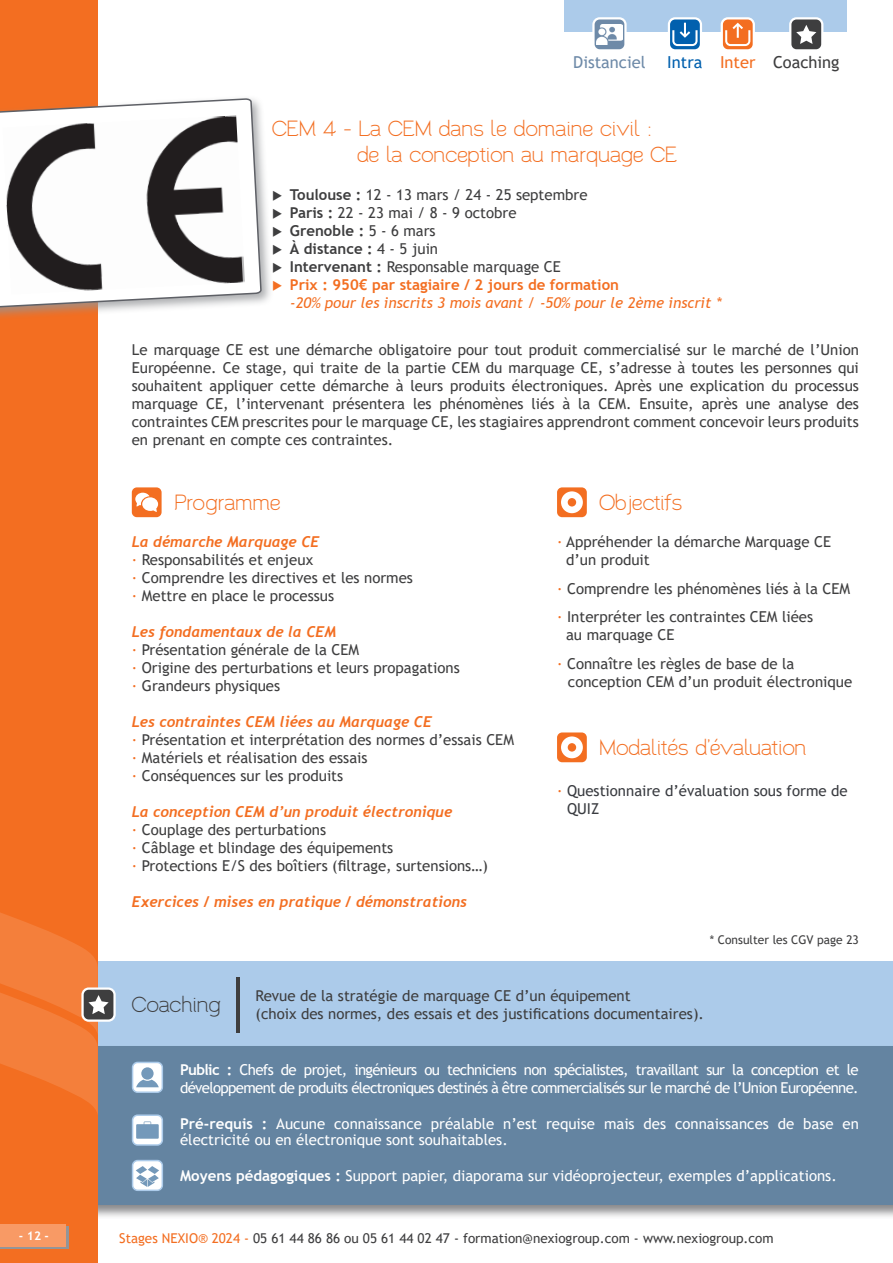
<style>
.page{position:relative;width:893px;height:1263px;background:#fff}
.page>*{position:absolute;margin:0;border:0;box-sizing:border-box;transform-origin:0 0}
.t1{font:21px/25.2px "Santor";color:#f36e21}
.t2{font:21px "Santor";color:#3e3e3f}
.t3{font:16.5px "Trebuchet MS";color:#3e3e3f}
.t4{font:16.5px "Trebuchet MS";color:#6e8aa8}
.t5{font:15px/18px "Trebuchet MS";color:#3e3e3f}
.t6{font:15px/16.5px "Trebuchet MS";color:#fff}
.t7{font:15px/18px "Trebuchet MS";letter-spacing:-.045em;color:#fff}
.t8{font:italic 700 15px "Trebuchet";color:#f36e21}
.t9{font:italic 15px/18px "Trebuchet MS";color:#f36e21}
.t10{font:15px/18px "Trebuchet MS";color:#3a3c41}
.t11{font:700 15px "Trebuchet MS";color:#3e3e3f}
.t12{font:13.5px "Trebuchet MS";color:#3e3e3f}
.t13{font:12px "Trebuchet MS";color:#3e3e3f}
.t14{font:700 12px "Trebuchet MS";color:#fff}
.s1{color:#0160ae}
.s2{color:#f36e21}
.s3{font-weight:700}
.s4{font-weight:400}
.s5{font-weight:700;font-style:normal}
</style>
<div class="page">
<div style="left:0;top:962px;width:893px;height:114px;background:#accbea"></div>
<div style="left:0;top:1044px;width:893px;height:175px;background:#636366;opacity:.75"></div>
<div style="left:0;top:1046px;width:893px;height:159px;background:#6484a1"></div>
<div style="left:557px;top:487px;width:30px;height:30px;background:#f36e21;border-radius:5px"></div>
<div style="left:561px;top:491px;width:22px;height:22px;background:#fff;border-radius:50%"></div>
<div style="left:568px;top:498px;width:8px;height:8px;background:#f36e21;border-radius:50%"></div>
<div style="left:132px;top:487px;width:30px;height:30px;background:#f36e21;border-radius:5px"></div>
<svg style="left:135px;top:493px;width:23px;height:19px"></svg>
<hr style="left:236px;top:977px;width:4px;height:55px;background:#3e3e3f">
<div style="left:0;top:0;width:98px;height:1263px;background:#f36e21"></div>
<div style="left:0;top:95px;width:274px;height:226px;background:#939598;opacity:.75"></div>
<svg style="left:0;top:97px;width:262px;height:213px"></svg>
<div style="left:83px;top:988px;width:32px;height:32px;background:#3e3e3f;border-radius:6px"></div>
<div style="left:81px;top:987px;width:35px;height:35px;border:2px solid #fff;border-radius:6px"></div>
<svg style="left:0;top:912px;width:109px;height:202px"></svg>
<div style="left:133px;top:1062px;width:29px;height:30px;background:#fff;border-radius:5px"></div>
<div style="left:132px;top:1062px;width:31px;height:31px;border:2px solid #accbea;border-radius:5px"></div>
<div style="left:141px;top:1067px;width:13px;height:12px;background:#7499ba;border-radius:50%"></div>
<svg style="left:136px;top:1080px;width:23px;height:7px"></svg>
<div style="left:133px;top:1115px;width:29px;height:30px;background:#fff;border-radius:5px"></div>
<div style="left:132px;top:1114px;width:31px;height:32px;border:2px solid #accbea;border-radius:5px"></div>
<svg style="left:136px;top:1121px;width:23px;height:18px"></svg>
<div style="left:133px;top:1160px;width:29px;height:30px;background:#fff;border-radius:5px"></div>
<div style="left:132px;top:1160px;width:31px;height:31px;border:2px solid #accbea;border-radius:5px"></div>
<svg style="left:136px;top:1166px;width:23px;height:21px"></svg>
<svg style="left:0;top:1226px;width:68px;height:22px"></svg>
<div style="left:0;top:1224px;width:66px;height:22px;background:#f89a65"></div>
<div style="left:565px;top:0;width:282px;height:31px;background:#accbea"></div>
<svg style="left:722px;top:18px;width:32px;height:32px"></svg>
<div style="left:721px;top:17px;width:34px;height:35px;border:2px solid #fff;border-radius:6px"></div>
<svg style="left:725px;top:23px;width:25px;height:23px"></svg>
<svg style="left:669px;top:18px;width:32px;height:32px"></svg>
<div style="left:668px;top:17px;width:34px;height:35px;border:2px solid #fff;border-radius:6px"></div>
<svg style="left:672px;top:23px;width:25px;height:23px"></svg>
<div style="left:790px;top:18px;width:32px;height:32px;background:#3e3e3f;border-radius:6px"></div>
<div style="left:789px;top:17px;width:34px;height:35px;border:2px solid #fff;border-radius:6px"></div>
<svg style="left:796px;top:25px;width:20px;height:19px"></svg>
<div style="left:593px;top:18px;width:32px;height:32px;background:#6e8aa8;border-radius:6px"></div>
<div style="left:592px;top:17px;width:35px;height:35px;border:2px solid #fff;border-radius:6px"></div>
<img style="left:597px;top:24px;width:25px;height:21px">
<div style="left:557px;top:732px;width:30px;height:30px;background:#f36e21;border-radius:5px"></div>
<div style="left:561px;top:736px;width:22px;height:22px;background:#fff;border-radius:50%"></div>
<div style="left:568px;top:743px;width:8px;height:9px;background:#f36e21;border-radius:50%"></div>
<p class="t4" style="left:573px;top:52px;width:74px">Distanciel</p>
<p class="t3" style="left:667px;top:52px;width:174px"><span class="s1">Intra</span> <span class="s2">Inter</span> Coaching</p>
<h1 class="t1" style="left:357px;top:116px;width:322px;text-indent:-85px">CEM 4 - La CEM dans le domaine civil : de la conception au marquage CE</h1>
<p class="t5" style="left:272px;top:186px;width:317px">◆ <span class="s3">Toulouse :</span> 12 - 13 mars / 24 - 25 septembre</p>
<p class="t5" style="left:272px;top:204px;width:246px">◆ <span class="s3">Paris :</span> 22 - 23 mai / 8 - 9 octobre</p>
<p class="t11" style="left:272px;top:222px;width:165px">◆ Grenoble : <span class="s4">5 - 6 mars</span></p>
<p class="t11" style="left:272px;top:240px;width:168px">◆ À distance : <span class="s4">4 - 5 juin</span></p>
<p class="t5" style="left:272px;top:258px;width:290px">◆ <span class="s3">Intervenant :</span> Responsable marquage CE</p>
<p class="t9" style="left:290px;top:276px;width:433px;text-indent:-18px">◆ <span class="s5">Prix : 950€ par stagiaire / 2 jours de formation<br></span>-20% pour les inscrits 3 mois avant / -50% pour le 2ème inscrit *</p>
<p class="t5" style="left:132px;top:340px;width:729px;text-align:justify">Le marquage CE est une démarche obligatoire pour tout produit commercialisé sur le marché de l’Union Européenne. Ce stage, qui traite de la partie CEM du marquage CE, s’adresse à toutes les personnes qui souhaitent appliquer cette démarche à leurs produits électroniques. Après une explication du processus marquage CE, l’intervenant présentera les phénomènes liés à la CEM. Ensuite, après une analyse des contraintes CEM prescrites pour le marquage CE, les stagiaires apprendront comment concevoir leurs produits en prenant en compte ces contraintes.</p>
<h1 class="t1" style="left:174px;top:490px;width:108px">Programme</h1>
<p class="t8" style="left:132px;top:532px;width:189px">La démarche Marquage CE</p>
<p class="t5" style="left:132px;top:551px;width:283px"><span class="s2">·</span> Responsabilités et enjeux<br><span class="s2">·</span> Comprendre les directives et les normes <span class="s2">·</span> Mettre en place le processus</p>
<p class="t8" style="left:132px;top:622px;width:206px">Les fondamentaux de la CEM</p>
<p class="t5" style="left:132px;top:641px;width:329px"><span class="s2">·</span> Présentation générale de la CEM<br><span class="s2">·</span> Origine des perturbations et leurs propagations <span class="s2">·</span> Grandeurs physiques</p>
<p class="t8" style="left:132px;top:712px;width:302px">Les contraintes CEM liées au Marquage CE</p>
<p class="t5" style="left:132px;top:731px;width:384px"><span class="s2">·</span> Présentation et interprétation des normes d’essais CEM <span class="s2">·</span> Matériels et réalisation des essais<br><span class="s2">·</span> Conséquences sur les produits</p>
<p class="t8" style="left:132px;top:802px;width:322px">La conception CEM d’un produit électronique</p>
<p class="t5" style="left:132px;top:821px;width:358px"><span class="s2">·</span> Couplage des perturbations<br><span class="s2">·</span> Câblage et blindage des équipements<br><span class="s2">·</span> Protections E/S des boîtiers (filtrage, surtensions…)</p>
<p class="t8" style="left:132px;top:892px;width:337px">Exercices / mises en pratique / démonstrations</p>
<h1 class="t1" style="left:600px;top:490px;width:84px">Objectifs</h1>
<p class="t5" style="left:566px;top:533px;width:266px;text-indent:-9px"><span class="s2">·</span> Appréhender la démarche Marquage CE d’un produit</p>
<p class="t5" style="left:557px;top:574px;width:294px;line-height:28.5px"><span class="s2">·</span> Comprendre les phénomènes liés à la CEM <span class="s2">·</span> Interpréter les contraintes CEM liées</p>
<p class="t5" style="left:557px;top:620px;width:239px;line-height:28.5px;text-indent:9px">au marquage CE<br><span class="s2">·</span> Connaître les règles de base de la</p>
<p class="t5" style="left:568px;top:672px;width:286px">conception CEM d’un produit électronique</p>
<h1 class="t1" style="left:600px;top:735px;width:208px">Modalités d’évaluation</h1>
<p class="t10" style="left:567px;top:782px;width:282px;text-indent:-10px"><span class="s2">·</span> Questionnaire d’évaluation sous forme de<br>QUIZ</p>
<p class="t13" style="left:710px;top:932px;width:150px">* Consulter les CGV page 23</p>
<h1 class="t2" style="left:132px;top:989px;width:91px">Coaching</h1>
<p class="t5" style="left:256px;top:987px;width:450px">Revue de la stratégie de marquage CE d’un équipement<br>(choix des normes, des essais et des justifications documentaires).</p>
<p class="t7" style="left:180px;top:1060px;width:680px"><span class="s3">Public :</span> Chefs de projet, ingénieurs ou techniciens non spécialistes, travaillant sur la conception et le développement de produits électroniques destinés à être commercialisés sur le marché de l’Union Européenne.</p>
<p class="t6" style="left:180px;top:1115px;width:680px"><span class="s3">Pré-requis :</span> Aucune connaissance préalable n’est requise mais des connaissances de base en électricité ou en électronique sont souhaitables.</p>
<p class="t6" style="left:180px;top:1168px;width:658px"><span class="s3">Moyens pédagogiques :</span> Support papier, diaporama sur vidéoprojecteur, exemples d’applications.</p>
<p class="t14" style="left:19px;top:1228px;width:32px">- 12 -</p>
<p class="t12" style="left:119px;top:1230px;width:656px"><span class="s2">Stages NEXIO® 2024 -</span> 05 61 44 86 86 ou 05 61 44 02 47 - formation@nexiogroup.com - www.nexiogroup.com</p>
</div>
